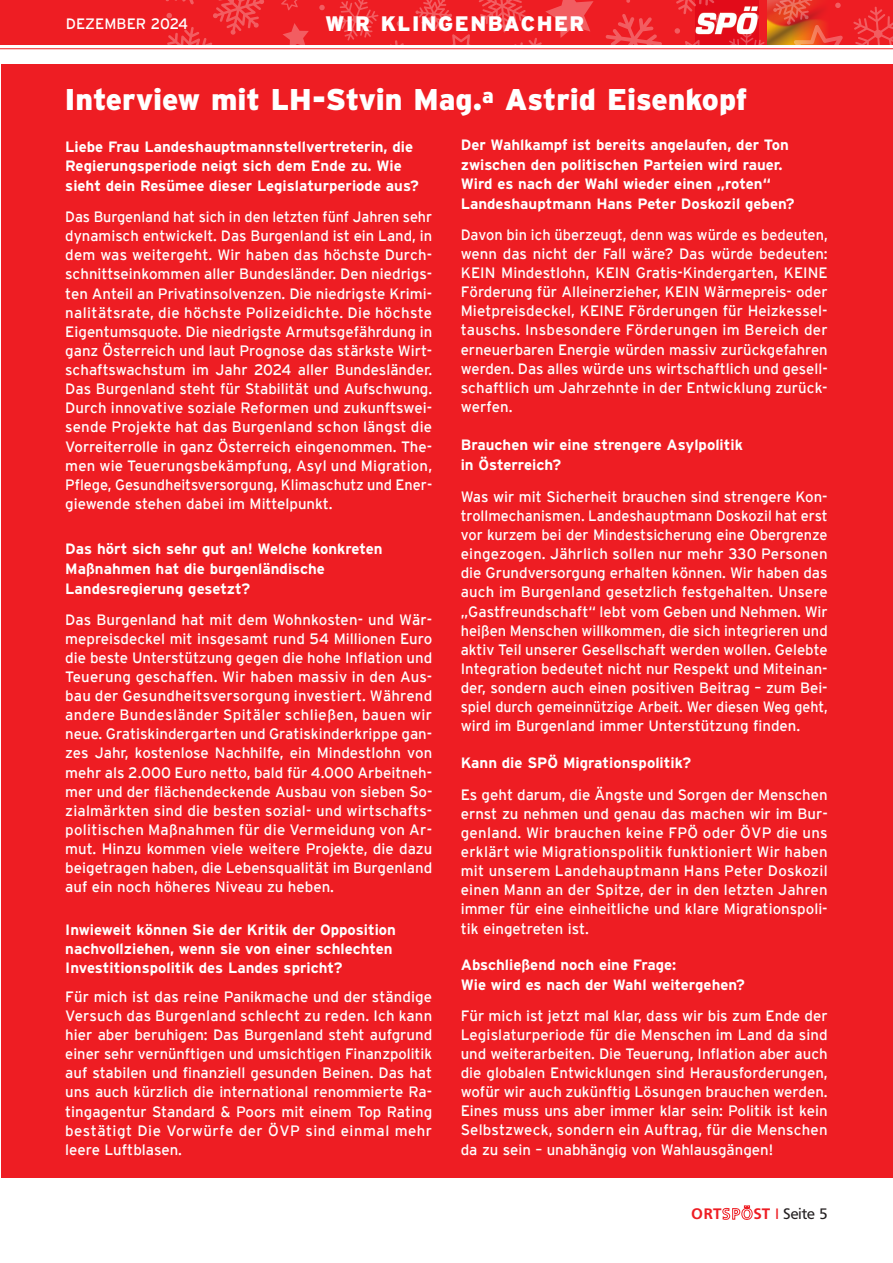
<style>
.page{position:relative;width:893px;height:1263px;background:#fff}
.page>*{position:absolute;margin:0;border:0;box-sizing:border-box;transform-origin:0 0}
.t1{font:900 30px "Interstate";color:#fff}
.t2{font:900 21px "Interstate";letter-spacing:.07em;color:#fff}
.t3{font:15px/19px "Interstate Regular 2";color:#fff;text-align:justify}
.t4{font:15px/19px "Interstate Regular 2";color:#fff;text-align:justify;scale:.96 1}
.t5{font:700 15px/19.5px "Interstate";color:#fff}
.t6{font:15px "Frutiger BQ";color:#231f20}
.s1{font-weight:700;color:#ee1d23}
.s2{font-weight:700;color:#fff}
.s3{color:#ee1d23}
</style>
<div class="page">
<div style="left:1px;top:65px;width:892px;height:1113px;background:#ee1d23"></div>
<div style="left:0;top:0;width:893px;height:45px;background:#ee1d23"></div>
<img style="left:767px;top:0;width:6px;height:45px">
<svg style="left:853px;top:7px;width:40px;height:43px"></svg>
<svg style="left:773px;top:0;width:72px;height:50px"></svg>
<svg style="left:156px;top:0;width:438px;height:50px"></svg>
<svg style="left:604px;top:0;width:161px;height:50px"></svg>
<hr style="left:0;top:48px;width:893px;height:1px;background:#ee1d23">
<img style="left:0;top:48px;width:25px;height:17px">
<p class="t3" style="left:66px;top:14px;width:124px">DEZEMBER 2024</p>
<p class="t2" style="left:325px;top:16px;width:261px">WIR KLINGENBACHER</p>
<p class="t1" style="left:65px;top:88px;width:684px">Interview mit LH-Stvin Mag.<sup>a</sup> Astrid Eisenkopf</p>
<p class="t5" style="left:65px;top:138px;width:355px">Liebe Frau Landeshauptmannstellvertreterin, die<br>Regierungsperiode neigt sich dem Ende zu. Wie sieht dein Resümee dieser Legislaturperiode aus?</p>
<p class="t4" style="left:65px;top:207px;width:384px">Das Burgenland hat sich in den letzten fünf Jahren sehr dynamisch entwickelt. Das Burgenland ist ein Land, in dem was weitergeht. Wir haben das höchste Durch&shy;schnittseinkommen aller Bundesländer. Den niedrigs&shy;ten Anteil an Privatinsolvenzen. Die niedrigste Krimi&shy;nalitätsrate, die höchste Polizeidichte. Die höchste Eigentumsquote. Die niedrigste Armutsgefährdung in ganz Österreich und laut Prognose das stärkste Wirt&shy;schaftswachstum im Jahr 2024 aller Bundesländer.<br>Das Burgenland steht für Stabilität und Aufschwung.<br>Durch innovative soziale Reformen und zukunftswei&shy;sende Projekte hat das Burgenland schon längst die Vorreiterrolle in ganz Österreich eingenommen. The&shy;men wie Teuerungsbekämpfung, Asyl und Migration, Pflege, Gesundheitsversorgung, Klimaschutz und Ener&shy;giewende stehen dabei im Mittelpunkt.</p>
<p class="t5" style="left:65px;top:540px;width:319px;line-height:20.2px">Das hört sich sehr gut an! Welche konkreten<br>Maßnahmen hat die burgenländische<br>Landesregierung gesetzt?</p>
<p class="t3" style="left:65px;top:610px;width:369px">Das Burgenland hat mit dem Wohnkosten- und Wär&shy;mepreisdeckel mit insgesamt rund 54 Millionen Euro die beste Unterstützung gegen die hohe Inflation und Teuerung geschaffen. Wir haben massiv in den Aus&shy;bau der Gesundheitsversorgung investiert. Während andere Bundesländer Spitäler schließen, bauen wir neue. Gratiskindergarten und Gratiskinderkrippe gan&shy;zes Jahr, kostenlose Nachhilfe, ein Mindestlohn von mehr als 2.000 Euro netto, bald für 4.000 Arbeitneh&shy;mer und der flächendeckende Ausbau von sieben So&shy;zialmärkten sind die besten sozial- und wirtschafts&shy;politischen Maßnahmen für die Vermeidung von Ar&shy;mut. Hinzu kommen viele weitere Projekte, die dazu beigetragen haben, die Lebensqualität im Burgenland auf ein noch höheres Niveau zu heben.</p>
<p class="t5" style="left:65px;top:922px;width:332px;line-height:18.8px">Inwieweit können Sie der Kritik der Opposition nachvollziehen, wenn sie von einer schlechten<br>Investitionspolitik des Landes spricht?</p>
<p class="t3" style="left:65px;top:987px;width:368px">Für mich ist das reine Panikmache und der ständige Versuch das Burgenland schlecht zu reden. Ich kann hier aber beruhigen: Das Burgenland steht aufgrund einer sehr vernünftigen und umsichtigen Finanzpolitik auf stabilen und finanziell gesunden Beinen. Das hat uns auch kürzlich die international renommierte Ra&shy;tingagentur Standard &amp; Poors mit einem Top Rating bestätigt Die Vorwürfe der ÖVP sind einmal mehr leere Luftblasen.</p>
<p class="t5" style="left:461px;top:136px;width:335px">Der Wahlkampf ist bereits angelaufen, der Ton zwischen den politischen Parteien wird rauer.<br>Wird es nach der Wahl wieder einen „roten“ Landeshauptmann Hans Peter Doskozil geben?</p>
<p class="t3" style="left:461px;top:225px;width:368px">Davon bin ich überzeugt, denn was würde es bedeuten, wenn das nicht der Fall wäre? Das würde bedeuten:<br>KEIN Mindestlohn, KEIN Gratis-Kindergarten, KEINE Förderung für Alleinerzieher, KEIN Wärmepreis- oder Mietpreisdeckel, KEINE Förderungen für Heizkessel&shy;tauschs. Insbesondere Förderungen im Bereich der erneuerbaren Energie würden massiv zurückgefahren werden. Das alles würde uns wirtschaftlich und gesell&shy;schaftlich um Jahrzehnte in der Entwicklung zurück&shy;werfen.</p>
<p class="t5" style="left:461px;top:435px;width:284px;line-height:20.2px">Brauchen wir eine strengere Asylpolitik in Österreich?</p>
<p class="t3" style="left:461px;top:487px;width:368px">Was wir mit Sicherheit brauchen sind strengere Kon&shy;trollmechanismen. Landeshauptmann Doskozil hat erst vor kurzem bei der Mindestsicherung eine Obergrenze eingezogen. Jährlich sollen nur mehr 330 Personen die Grundversorgung erhalten können. Wir haben das auch im Burgenland gesetzlich festgehalten. Unsere „Gastfreundschaft“ lebt vom Geben und Nehmen. Wir heißen Menschen willkommen, die sich integrieren und aktiv Teil unserer Gesellschaft werden wollen. Gelebte Integration bedeutet nicht nur Respekt und Miteinan&shy;der, sondern auch einen positiven Beitrag – zum Bei&shy;spiel durch gemeinnützige Arbeit. Wer diesen Weg geht, wird im Burgenland immer Unterstützung finden.</p>
<p class="t5" style="left:461px;top:754px;width:232px">Kann die SPÖ Migrationspolitik?</p>
<p class="t3" style="left:461px;top:785px;width:368px">Es geht darum, die Ängste und Sorgen der Menschen ernst zu nehmen und genau das machen wir im Bur&shy;genland. Wir brauchen keine FPÖ oder ÖVP die uns erklärt wie Migrationspolitik funktioniert Wir haben mit unserem Landehauptmann Hans Peter Doskozil einen Mann an der Spitze, der in den letzten Jahren immer für eine einheitliche und klare Migrationspoli&shy;tik eingetreten ist.</p>
<p class="t5" style="left:461px;top:956px;width:286px">Abschließend noch eine Frage:<br>Wie wird es nach der Wahl weitergehen?</p>
<p class="t3" style="left:461px;top:1006px;width:368px">Für mich ist jetzt mal klar, dass wir bis zum Ende der Legislaturperiode für die Menschen im Land da sind und weiterarbeiten. Die Teuerung, Inflation aber auch die globalen Entwicklungen sind Herausforderungen, wofür wir auch zukünftig Lösungen brauchen werden.<br>Eines muss uns aber immer klar sein: Politik ist kein Selbstzweck, sondern ein Auftrag, für die Menschen da zu sein – unabhängig von Wahlausgängen!</p>
<p class="t6" style="left:691px;top:1207px;width:138px"><span class="s1">ORT</span><span class="s2">SPÖ</span><span class="s1">ST</span> <span class="s3">I</span> Seite 5</p>
</div>
